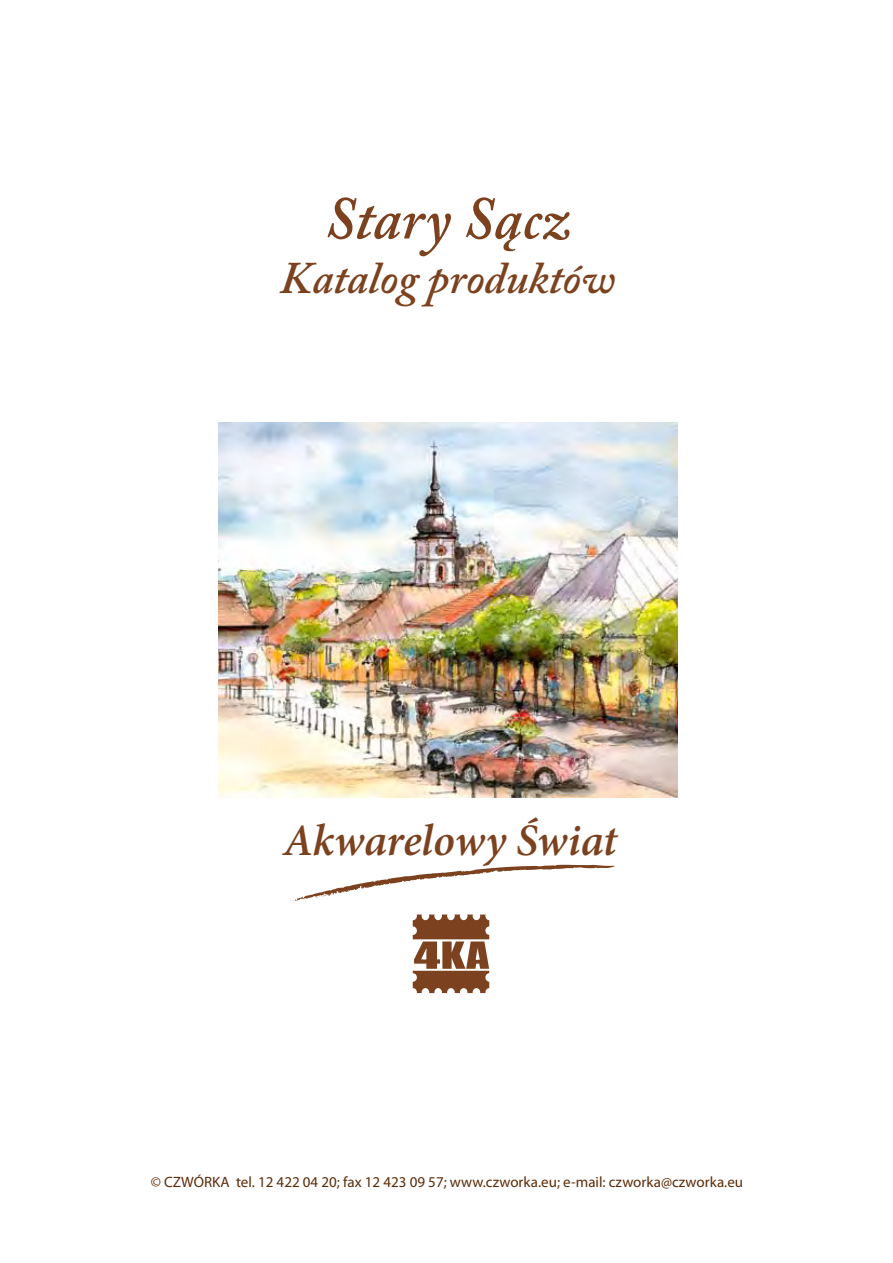
<style>
.page{position:relative;width:893px;height:1263px;background:#fff}
.page>*{position:absolute;margin:0;border:0;box-sizing:border-box;transform-origin:0 0}
.t1{font:italic 600 60px "Adobe Caslon Pro";color:#7c421f}
.t2{font:italic 600 45px "Adobe Caslon Pro";color:#7c421f}
.t3{font:italic 600 45px "Minion Pro";letter-spacing:-.01em;color:#7c421f}
.t4{font:15px "Myriad Pro";color:#5c2b07}
</style>
<div class="page">
<img style="left:219px;top:423px;width:459px;height:374px">
<svg style="left:413px;top:914px;width:76px;height:79px"></svg>
<svg style="left:290px;top:865px;width:325px;height:36px"></svg>
<h1 class="t1" style="left:324px;top:183px;width:247px">Stary Sącz</h1>
<h2 class="t2" style="left:279px;top:251px;width:337px">Katalog produktów</h2>
<h2 class="t3" style="left:283px;top:809px;width:335px">Akwarelowy Świat</h2>
<p class="t4" style="left:151px;top:1173px;width:594px">© CZWÓRKA tel. 12 422 04 20; fax 12 423 09 57; www.czworka.eu; e-mail: czworka@czworka.eu</p>
</div>
